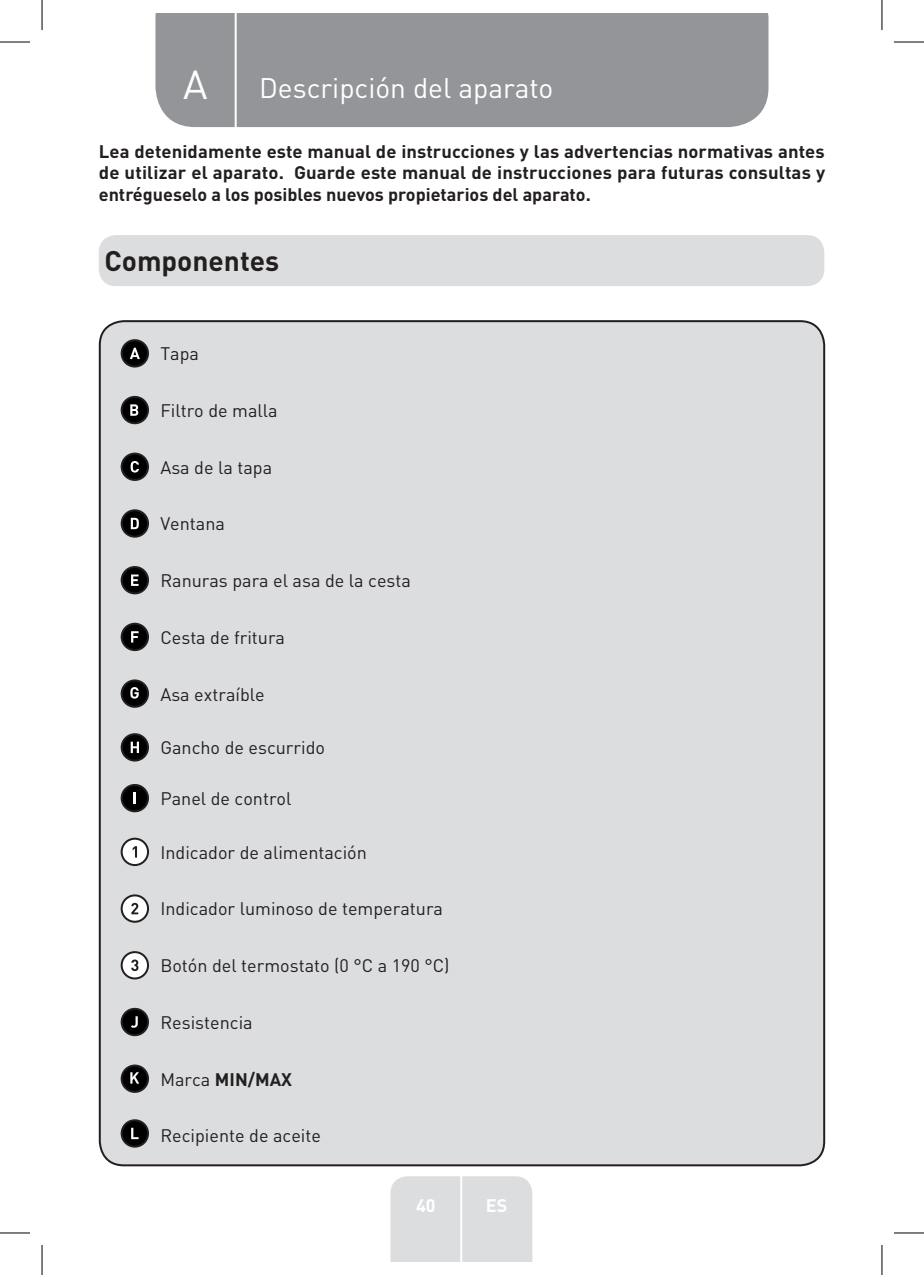
<style>
.page{position:relative;width:924px;height:1275px;background:#fff}
.page>*{position:absolute;margin:0;border:0;box-sizing:border-box;transform-origin:0 0}
.t1{font:40px "DIN Pro";color:#fff}
.TitreGauche__gabarit{font:28px "DIN Pro";color:#fff}
.Headline-01{font:700 28px "DIN Pro";color:#231f20}
.Left__Table{font:18px "DIN Pro";color:#231f20}
.Body{font:700 18px/21.6px "DIN Pro";color:#231f20;text-align:justify}
.Left__Table-2{font:700 18px "DIN Pro";color:#231f20}
.t2{font:700 18px "DIN Pro";color:#fff}
.s1{font-weight:400}
</style>
<div class="page">
<div style="left:155px;top:14px;width:613px;height:113px;background:#939598"></div>
<div style="left:390px;top:1176px;width:142px;height:85px;background:#dcdddf"></div>
<hr style="left:460px;top:1153px;width:2px;height:108px;background:#fff">
<hr style="left:234px;top:14px;width:2px;height:116px;background:#fff">
<div style="left:99px;top:235px;width:724px;height:51px;background:#dcdddf;border-radius:17px"></div>
<div style="left:100px;top:321px;width:723px;height:844px;background:#dcdddf;border-radius:24px"></div>
<div style="left:122px;top:340px;width:26px;height:26px;background:#000;border-radius:50%"></div>
<div style="left:121px;top:339px;width:28px;height:28px;border:2px solid #231f20;border-radius:50%"></div>
<svg style="left:130px;top:348px;width:10px;height:11px"></svg>
<div style="left:122px;top:397px;width:26px;height:26px;background:#000;border-radius:50%"></div>
<div style="left:121px;top:396px;width:28px;height:28px;border:2px solid #231f20;border-radius:50%"></div>
<svg style="left:130px;top:404px;width:8px;height:12px"></svg>
<div style="left:122px;top:453px;width:26px;height:27px;background:#000;border-radius:50%"></div>
<div style="left:121px;top:452px;width:28px;height:29px;border:2px solid #231f20;border-radius:50%"></div>
<svg style="left:130px;top:461px;width:9px;height:11px"></svg>
<div style="left:122px;top:510px;width:26px;height:26px;background:#000;border-radius:50%"></div>
<div style="left:121px;top:509px;width:28px;height:28px;border:2px solid #231f20;border-radius:50%"></div>
<svg style="left:131px;top:518px;width:8px;height:11px"></svg>
<div style="left:122px;top:567px;width:26px;height:26px;background:#000;border-radius:50%"></div>
<div style="left:121px;top:566px;width:28px;height:28px;border:2px solid #231f20;border-radius:50%"></div>
<svg style="left:131px;top:574px;width:7px;height:12px"></svg>
<div style="left:122px;top:624px;width:26px;height:26px;background:#000;border-radius:50%"></div>
<div style="left:121px;top:623px;width:28px;height:28px;border:2px solid #231f20;border-radius:50%"></div>
<svg style="left:131px;top:631px;width:7px;height:11px"></svg>
<div style="left:122px;top:680px;width:26px;height:27px;background:#000;border-radius:50%"></div>
<div style="left:121px;top:679px;width:28px;height:29px;border:2px solid #231f20;border-radius:50%"></div>
<svg style="left:130px;top:687px;width:9px;height:11px"></svg>
<div style="left:122px;top:734px;width:26px;height:26px;background:#000;border-radius:50%"></div>
<div style="left:121px;top:733px;width:28px;height:28px;border:2px solid #231f20;border-radius:50%"></div>
<svg style="left:131px;top:741px;width:8px;height:12px"></svg>
<div style="left:122px;top:785px;width:26px;height:26px;background:#000;border-radius:50%"></div>
<div style="left:121px;top:784px;width:28px;height:28px;border:2px solid #231f20;border-radius:50%"></div>
<svg style="left:134px;top:792px;width:2px;height:12px"></svg>
<div style="left:122px;top:838px;width:26px;height:27px;background:#fff;border-radius:50%"></div>
<div style="left:121px;top:837px;width:28px;height:29px;border:2px solid #231f20;border-radius:50%"></div>
<svg style="left:133px;top:846px;width:4px;height:11px"></svg>
<svg style="left:122px;top:895px;width:26px;height:26px"></svg>
<div style="left:121px;top:894px;width:28px;height:28px;border:2px solid #231f20;border-radius:50%"></div>
<svg style="left:131px;top:903px;width:7px;height:11px"></svg>
<div style="left:122px;top:952px;width:26px;height:26px;background:#fff;border-radius:50%"></div>
<div style="left:121px;top:951px;width:28px;height:28px;border:2px solid #231f20;border-radius:50%"></div>
<svg style="left:131px;top:959px;width:7px;height:12px"></svg>
<div style="left:122px;top:1008px;width:26px;height:27px;background:#000;border-radius:50%"></div>
<div style="left:121px;top:1007px;width:28px;height:29px;border:2px solid #231f20;border-radius:50%"></div>
<svg style="left:131px;top:1016px;width:7px;height:11px"></svg>
<div style="left:122px;top:1065px;width:26px;height:27px;background:#000;border-radius:50%"></div>
<div style="left:121px;top:1064px;width:28px;height:29px;border:2px solid #231f20;border-radius:50%"></div>
<svg style="left:130px;top:1072px;width:9px;height:11px"></svg>
<div style="left:122px;top:1120px;width:26px;height:26px;background:#000;border-radius:50%"></div>
<div style="left:121px;top:1119px;width:28px;height:28px;border:2px solid #231f20;border-radius:50%"></div>
<svg style="left:131px;top:1127px;width:7px;height:12px"></svg>
<hr style="left:0;top:42px;width:30px;height:1px;background:#000">
<hr style="left:893px;top:42px;width:30px;height:1px;background:#000">
<hr style="left:0;top:1232px;width:30px;height:1px;background:#000">
<hr style="left:893px;top:1232px;width:30px;height:1px;background:#000">
<hr style="left:42px;top:0;width:1px;height:30px;background:#000">
<hr style="left:42px;top:1245px;width:1px;height:30px;background:#000">
<hr style="left:881px;top:0;width:1px;height:30px;background:#000">
<hr style="left:881px;top:1245px;width:1px;height:30px;background:#000">
<p class="t1" style="left:183px;top:57px;width:26px">A</p>
<p class="TitreGauche__gabarit" style="left:259px;top:69px;width:296px">Descripción del aparato</p>
<p class="Body" style="left:99px;top:140px;width:727px">Lea detenidamente este manual de instrucciones y las advertencias normativas antes de utilizar el aparato. Guarde este manual de instrucciones para futuras consultas y entrégueselo a los posibles nuevos propietarios del aparato.</p>
<p class="Headline-01" style="left:104px;top:242px;width:176px">Componentes</p>
<p class="Left__Table" style="left:160px;top:341px;width:40px">Tapa</p>
<p class="Left__Table" style="left:160px;top:398px;width:119px">Filtro de malla</p>
<p class="Left__Table" style="left:160px;top:455px;width:113px">Asa de la tapa</p>
<p class="Left__Table" style="left:160px;top:511px;width:66px">Ventana</p>
<p class="Left__Table" style="left:160px;top:568px;width:252px">Ranuras para el asa de la cesta</p>
<p class="Left__Table" style="left:160px;top:625px;width:126px">Cesta de fritura</p>
<p class="Left__Table" style="left:160px;top:682px;width:106px">Asa extraíble</p>
<p class="Left__Table" style="left:160px;top:735px;width:166px">Gancho de escurrido</p>
<p class="Left__Table" style="left:160px;top:786px;width:133px">Panel de control</p>
<p class="Left__Table" style="left:160px;top:840px;width:208px">Indicador de alimentación</p>
<p class="Left__Table" style="left:160px;top:896px;width:284px">Indicador luminoso de temperatura</p>
<p class="Left__Table" style="left:160px;top:953px;width:290px">Botón del termostato (0 °C a 190 °C)</p>
<p class="Left__Table" style="left:160px;top:1010px;width:94px">Resistencia</p>
<p class="Left__Table-2" style="left:160px;top:1066px;width:133px"><span class="s1">Marca</span> MIN/MAX</p>
<p class="Left__Table" style="left:160px;top:1123px;width:162px">Recipiente de aceite</p>
<p class="t2" style="left:416px;top:1192px;width:21px">40</p>
<p class="t2" style="left:485px;top:1192px;width:23px">ES</p>
</div>
